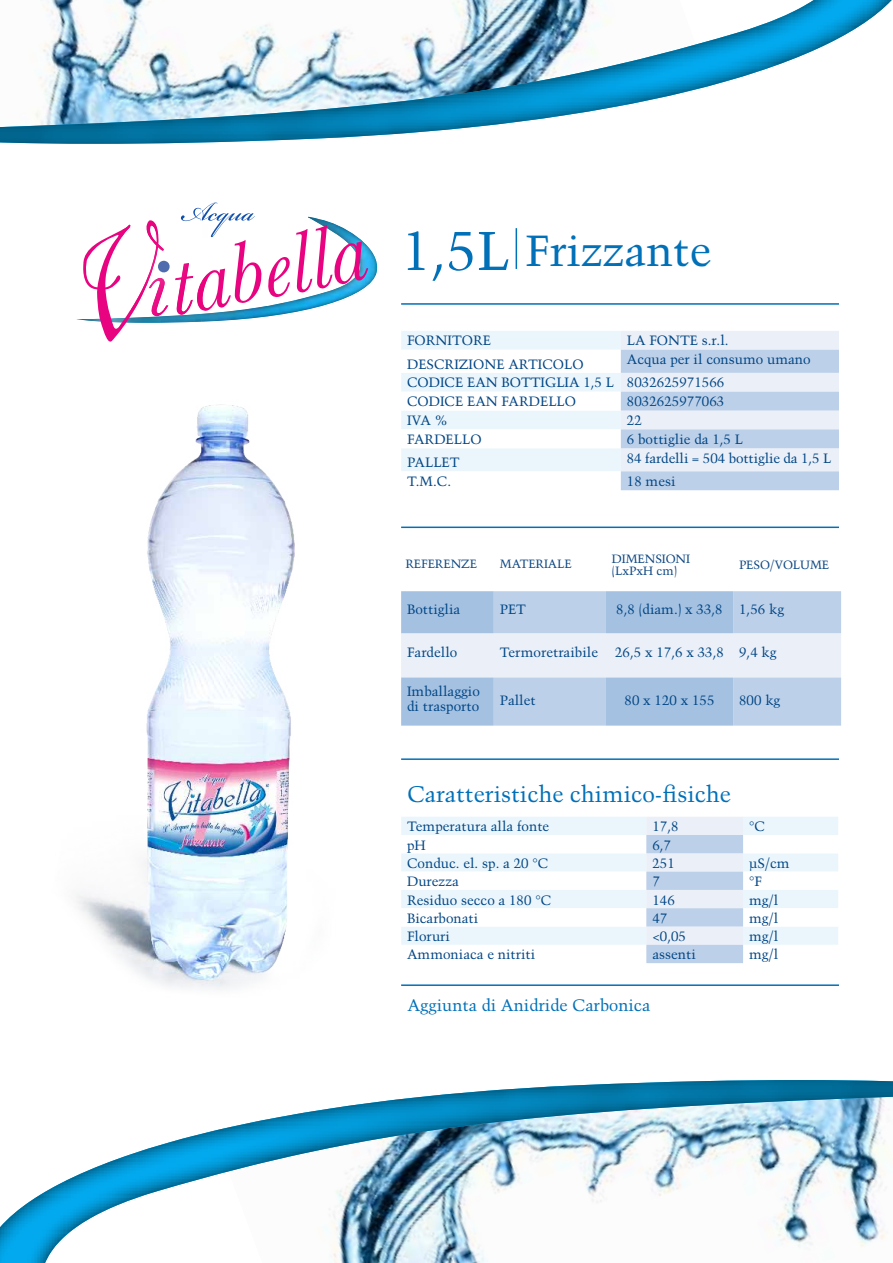
<style>
.page{position:relative;width:893px;height:1263px;background:#fff}
.page>*{position:absolute;margin:0;border:0;box-sizing:border-box;transform-origin:0 0}
.t1{font:54.3px "Trump Mediaeval";color:#0070b8}
.t2{font:43.5px "Trump Mediaeval";color:#0070b8}
.t3{font:22.5px "Trump Mediaeval";color:#0070b8}
.t4{font:16.5px "Trump Mediaeval";color:#0070b8}
.t5{font:13.5px/23.1px "Trump Mediaeval";color:#004584}
.t6{font:12px/12px "Trump Mediaeval";letter-spacing:-.01em;color:#0b4682}
</style>
<div class="page">
<img style="left:201px;top:203px;width:53px;height:13px">
<img style="left:182px;top:208px;width:19px;height:8px">
<svg style="left:76px;top:216px;width:302px;height:126px"></svg>
<img style="left:76px;top:404px;width:219px;height:585px">
<svg style="left:401px;top:331px;width:438px;height:159px"></svg>
<svg style="left:401px;top:591px;width:440px;height:135px;background:#c3d5eb"></svg>
<div style="left:401px;top:817px;width:437px;height:18px;background:#ebf6fc"></div>
<svg style="left:401px;top:853px;width:437px;height:92px;fill:#ebf6fc"></svg>
<svg style="left:646px;top:817px;width:97px;height:146px;background:#d3dff0"></svg>
<hr style="left:516px;top:228px;width:1px;height:41px;background:#0070b8">
<hr style="left:401px;top:526px;width:438px;height:2px;background:#0070b8">
<hr style="left:401px;top:758px;width:438px;height:2px;background:#0070b8">
<img style="left:0;top:0;width:892px;height:144px">
<img style="left:0;top:1080px;width:893px;height:183px">
<hr style="left:401px;top:984px;width:438px;height:2px;background:#0070b8">
<hr style="left:401px;top:303px;width:438px;height:2px;background:#0070b8">
<h1 class="t1" style="left:401px;top:218px;width:110px">1,5L</h1>
<h2 class="t2" style="left:525px;top:224px;width:188px">Frizzante</h2>
<p class="t5" style="left:407px;top:329px;width:85px">FORNITORE</p>
<p class="t5" style="left:627px;top:329px;width:103px">LA FONTE s.r.l.</p>
<p class="t5" style="left:407px;top:352px;width:178px">DESCRIZIONE ARTICOLO</p>
<p class="t5" style="left:407px;top:348px;width:405px;text-indent:220px">Acqua per il consumo umano<br>CODICE EAN BOTTIGLIA 1,5 L 8032625971566</p>
<p class="t5" style="left:407px;top:390px;width:170px">CODICE EAN FARDELLO</p>
<p class="t5" style="left:627px;top:390px;width:99px">8032625977063</p>
<p class="t5" style="left:407px;top:409px;width:42px">IVA %</p>
<p class="t5" style="left:627px;top:409px;width:17px">22</p>
<p class="t5" style="left:407px;top:428px;width:76px">FARDELLO</p>
<p class="t5" style="left:627px;top:428px;width:118px">6 bottiglie da 1,5 L</p>
<p class="t5" style="left:407px;top:451px;width:54px">PALLET</p>
<p class="t5" style="left:627px;top:446px;width:206px">84 fardelli = 504 bottiglie da 1,5 L</p>
<p class="t5" style="left:407px;top:470px;width:46px">T.M.C.</p>
<p class="t5" style="left:627px;top:470px;width:50px">18 mesi</p>
<p class="t6" style="left:405px;top:557px;width:73px">REFERENZE</p>
<p class="t6" style="left:500px;top:557px;width:73px">MATERIALE</p>
<p class="t6" style="left:612px;top:553px;width:80px">DIMENSIONI (LxPxH cm)</p>
<p class="t6" style="left:739px;top:558px;width:92px">PESO/VOLUME</p>
<p class="t5" style="left:407px;top:598px;width:55px">Bottiglia</p>
<p class="t5" style="left:500px;top:598px;width:28px">PET</p>
<p class="t5" style="left:616px;top:598px;width:169px">8,8 (diam.) x 33,8 1,56 kg</p>
<p class="t5" style="left:407px;top:640px;width:52px">Fardello</p>
<p class="t5" style="left:500px;top:640px;width:100px">Termoretraibile</p>
<p class="t5" style="left:615px;top:640px;width:163px">26,5 x 17,6 x 33,8 9,4 kg</p>
<p class="t5" style="left:407px;top:684px;width:74px;line-height:15px">Imballaggio di trasporto</p>
<p class="t5" style="left:500px;top:688px;width:37px">Pallet</p>
<p class="t5" style="left:624px;top:688px;width:92px">80 x 120 x 155</p>
<p class="t5" style="left:739px;top:688px;width:43px">800 kg</p>
<h3 class="t3" style="left:407px;top:780px;width:325px">Caratteristiche chimico-fisiche</h3>
<p class="t5" style="left:407px;top:815px;width:144px">Temperatura alla fonte</p>
<p class="t5" style="left:652px;top:815px;width:28px">17,8</p>
<p class="t5" style="left:749px;top:815px;width:17px">°C</p>
<p class="t5" style="left:407px;top:833px;width:20px">pH</p>
<p class="t5" style="left:652px;top:833px;width:20px">6,7</p>
<p class="t5" style="left:407px;top:851px;width:143px">Conduc. el. sp. a 20 °C</p>
<p class="t5" style="left:652px;top:851px;width:24px">251</p>
<p class="t5" style="left:749px;top:851px;width:42px">μS/cm</p>
<p class="t5" style="left:407px;top:870px;width:53px">Durezza</p>
<p class="t5" style="left:652px;top:870px;width:9px">7</p>
<p class="t5" style="left:749px;top:870px;width:14px">°F</p>
<p class="t5" style="left:407px;top:888px;width:146px">Residuo secco a 180 °C</p>
<p class="t5" style="left:652px;top:888px;width:24px">146</p>
<p class="t5" style="left:749px;top:888px;width:31px">mg/l</p>
<p class="t5" style="left:407px;top:906px;width:73px">Bicarbonati</p>
<p class="t5" style="left:652px;top:906px;width:17px">47</p>
<p class="t5" style="left:749px;top:906px;width:31px">mg/l</p>
<p class="t5" style="left:407px;top:925px;width:44px">Floruri</p>
<p class="t5" style="left:652px;top:925px;width:35px">&lt;0,05</p>
<p class="t5" style="left:749px;top:925px;width:31px">mg/l</p>
<p class="t5" style="left:407px;top:943px;width:130px">Ammoniaca e nitriti</p>
<p class="t5" style="left:652px;top:943px;width:45px">assenti</p>
<p class="t5" style="left:749px;top:943px;width:31px">mg/l</p>
<p class="t4" style="left:407px;top:995px;width:244px">Aggiunta di Anidride Carbonica</p>
</div>
